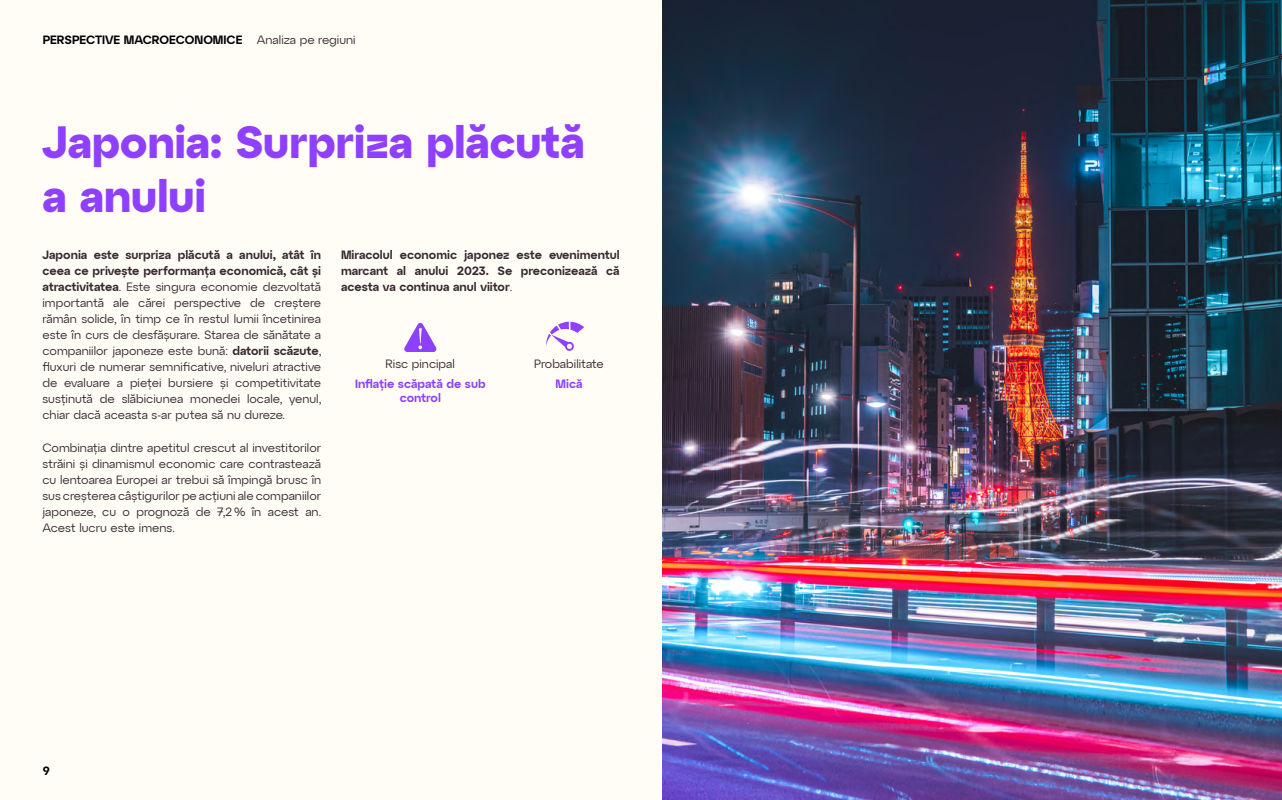
<style>
.page{position:relative;width:1282px;height:800px;background:#fff}
.page>*{position:absolute;margin:0;border:0;box-sizing:border-box;transform-origin:0 0}
.t1{font:700 45px/54px "Atyp Display";letter-spacing:-.01em;color:#8f40ff}
.t2{font:12px/16px "Atyp Display";color:#38282f;text-align:justify}
.t3{font:600 12px/16px "Atyp Display";color:#38282f;text-align:justify}
.t4{font:600 12px "Atyp Display";color:#000}
.t5{font:600 12px/14px "Atyp Display";color:#8f40ff;text-align:center}
.s1{font-weight:400;color:#37292e}
.s2{font-weight:600}
.s3{font-weight:400}
</style>
<div class="page">
<div style="left:0;top:0;width:1281px;height:799px;background:#fffdf6"></div>
<img style="left:662px;top:0;width:619px;height:799px">
<svg style="left:404px;top:323px;width:32px;height:29px"></svg>
<svg style="left:546px;top:321px;width:38px;height:30px"></svg>
<p class="t4" style="left:43px;top:30px;width:314px">PERSPECTIVE MACROECONOMICE <span class="s1">Analiza pe regiuni</span></p>
<h1 class="t1" style="left:43px;top:113px;width:544px">Japonia: Surpriza plăcută a anului</h1>
<p class="t2" style="left:43px;top:246px;width:280px"><span class="s2">Japonia este surpriza plăcută a anului, atât în ceea ce privește performanța economică, cât și atractivitatea</span>. Este singura economie dezvoltată importantă ale cărei perspective de creștere rămân solide, în timp ce în restul lumii încetinirea este în curs de desfășurare. Starea de sănătate a companiilor japoneze este bună: <span class="s2">datorii scăzute</span>, fluxuri de numerar semnificative, niveluri atractive de evaluare a pieței bursiere și competitivitate susținută de slăbiciunea monedei locale, yenul, chiar dacă aceasta s-ar putea să nu dureze.</p>
<p class="t2" style="left:43px;top:439px;width:280px">Combinația dintre apetitul crescut al investitorilor străini și dinamismul economic care contrastează cu lentoarea Europei ar trebui să împingă brusc în sus creșterea câștigurilor pe acțiuni ale companiilor japoneze, cu o prognoză de 7,2% în acest an.<br>Acest lucru este imens.</p>
<p class="t3" style="left:341px;top:246px;width:280px">Miracolul economic japonez este evenimentul marcant al anului 2023. Se preconizează că acesta va continua anul viitor<span class="s3">.</span></p>
<p class="t2" style="left:385px;top:355px;width:71px">Risc pincipal</p>
<p class="t5" style="left:355px;top:376px;width:132px">Inflație scăpată de sub control</p>
<p class="t2" style="left:534px;top:355px;width:71px">Probabilitate</p>
<p class="t5" style="left:555px;top:376px;width:28px">Mică</p>
<p class="t4" style="left:43px;top:761px;width:9px">9</p>
</div>
